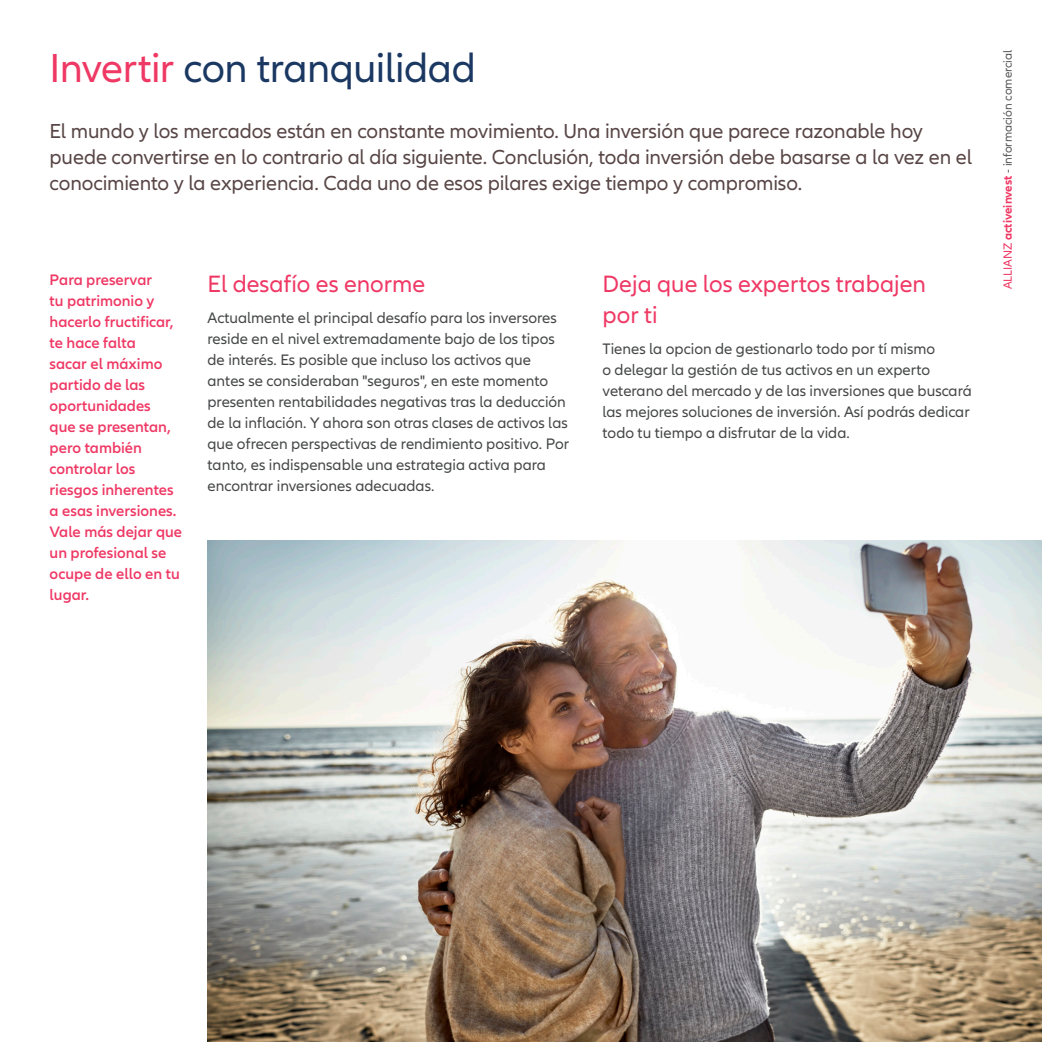
<style>
.page{position:relative;width:1042px;height:1042px;background:#fff}
.page>*{position:absolute;margin:0;border:0;box-sizing:border-box;transform-origin:0 0}
.HL_24_26_ASR_A4{font:42px "Allianz Neo";letter-spacing:-.015em;color:#1a3862}
.Titulo_Texto{font:24.5px/31.5px "Allianz Neo";color:#ef3864}
.Subhead_12_15_ASR_A4{font:21px/26.2px "Allianz Neo";letter-spacing:-.005em;color:#584545}
.Copy_9_12_ASL_A4__Ba{font:15.75px/21px "Allianz Neo";color:#454647}
.Copy_9_12_ASL_A4__Ba-2{font:600 15.75px/21px "Allianz Neo";color:#ef3864}
.t1{font:12.25px "Allianz Neo";color:#57585a}
.s1{color:#ef3864}
.s2{font-weight:700;color:#ef3864}
</style>
<div class="page">
<img style="left:208px;top:541px;width:834px;height:501px">
<p class="HL_24_26_ASR_A4" style="left:50px;top:44px;width:428px"><span class="s1">Invertir</span> con tranquilidad</p>
<p class="Subhead_12_15_ASR_A4" style="left:50px;top:118px;width:924px">El mundo y los mercados están en constante movimiento. Una inversión que parece razonable hoy puede convertirse en lo contrario al día siguiente. Conclusión, toda inversión debe basarse a la vez en el conocimiento y la experiencia. Cada uno de esos pilares exige tiempo y compromiso.</p>
<p class="Copy_9_12_ASL_A4__Ba-2" style="left:50px;top:270px;width:134px">Para preservar<br>tu patrimonio y hacerlo fructificar, te hace falta<br>sacar el máximo partido de las oportunidades<br>que se presentan, pero también controlar los riesgos inherentes a esas inversiones.<br>Vale más dejar que un profesional se ocupe de ello en tu lugar.</p>
<p class="Titulo_Texto" style="left:208px;top:268px;width:219px">El desafío es enorme</p>
<p class="Copy_9_12_ASL_A4__Ba" style="left:208px;top:307px;width:363px">Actualmente el principal desafío para los inversores reside en el nivel extremadamente bajo de los tipos de interés. Es posible que incluso los activos que antes se consideraban "seguros", en este momento presenten rentabilidades negativas tras la deducción de la inflación. Y ahora son otras clases de activos las que ofrecen perspectivas de rendimiento positivo. Por tanto, es indispensable una estrategia activa para encontrar inversiones adecuadas.</p>
<p class="Titulo_Texto" style="left:602px;top:268px;width:325px">Deja que los expertos trabajen por ti</p>
<p class="Copy_9_12_ASL_A4__Ba" style="left:602px;top:339px;width:371px">Tienes la opcion de gestionarlo todo por tí mismo<br>o delegar la gestión de tus activos en un experto veterano del mercado y de las inversiones que buscará las mejores soluciones de inversión. Así podrás dedicar todo tu tiempo a disfrutar de la vida.</p>
<p class="t1" style="left:1000px;top:289px;width:241px;rotate:-90deg"><span class="s1">ALLIANZ</span> <span class="s2">activeinvest</span> - información comercial</p>
</div>
